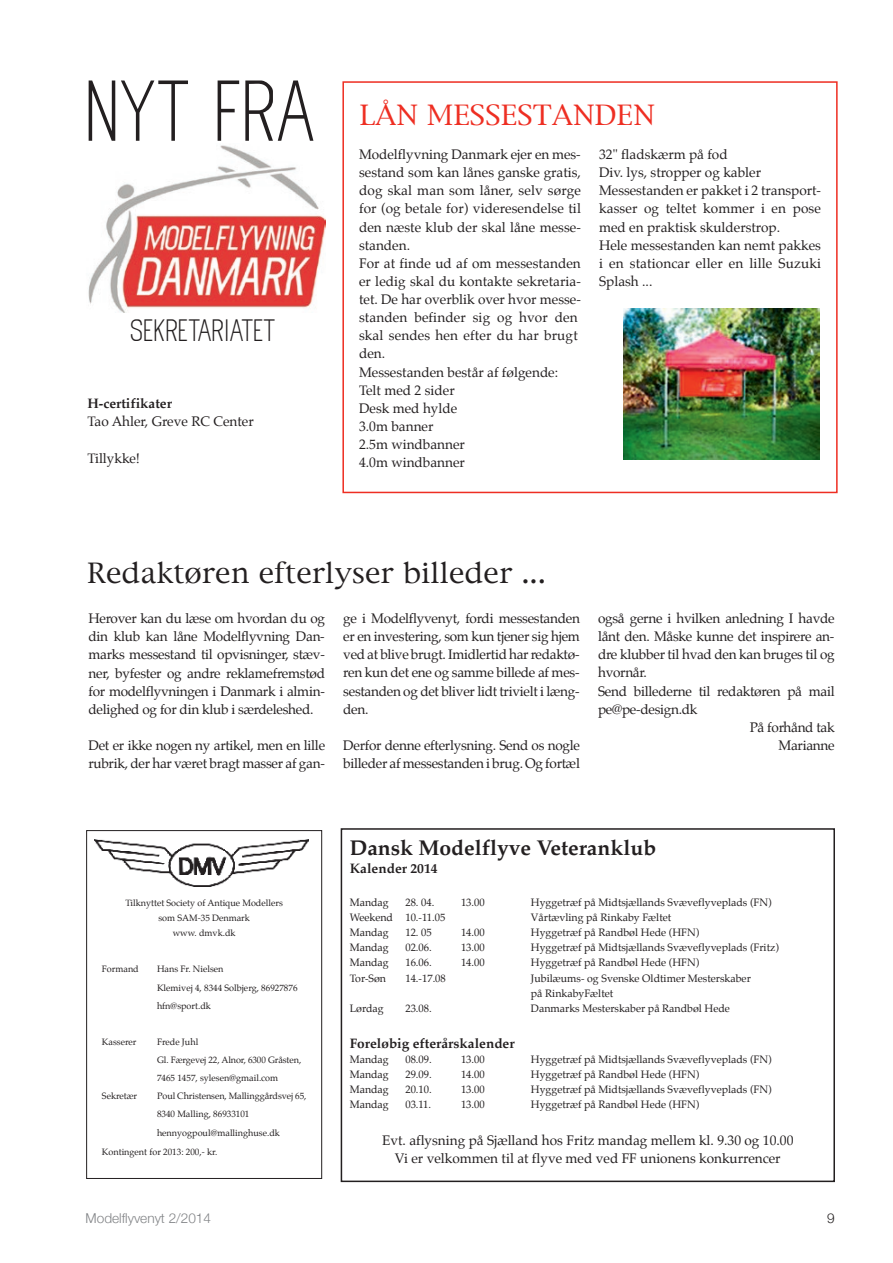
<style>
.page{position:relative;width:893px;height:1263px;background:#fff}
.page>*{position:absolute;margin:0;border:0;box-sizing:border-box;transform-origin:0 0}
.t1{font:75.45px "Myhota Plain";color:#231f20}
.t2{font:27.15px "New York";color:#231f20}
.t3{font:27.15px "New York";color:#ee2e22}
.t4{font:27.15px "Myhota Plain";color:#231f20}
.t5{font:700 21.15px "Palatino";color:#231f20}
.t6{font:13.65px/18.1px "Palatino";color:#231f20}
.t7{font:13.65px/18.1px "Palatino";letter-spacing:-.02em;color:#231f20}
.t8{font:700 13.65px "Palatino";color:#231f20}
.t9{font:300 13.65px "Helvetica Neue";color:#808285}
.t10{font:300 13.65px "Helvetica Neue";color:#231f20}
.t11{font:10.5px/15.1px "Palatino";color:#231f20}
.t12{font:9px/18.1px "Palatino";color:#231f20}
</style>
<div class="page">
<div style="left:86px;top:830px;width:236px;height:349px;border:1px solid #231f20"></div>
<img style="left:94px;top:840px;width:214px;height:46px">
<img style="left:88px;top:145px;width:237px;height:168px">
<div style="left:342px;top:81px;width:496px;height:412px;border:2px solid #ee2e22"></div>
<img style="left:623px;top:309px;width:196px;height:151px">
<div style="left:341px;top:828px;width:494px;height:354px;border:2px solid #231f20"></div>
<h1 class="t1" style="left:86px;top:64px;width:232px">NYT FRA</h1>
<h2 class="t4" style="left:130px;top:314px;width:147px">SEKRETARIATET</h2>
<p class="t8" style="left:87px;top:392px;width:86px">H-certifikater</p>
<p class="t6" style="left:87px;top:413px;width:168px">Tao Ahler, Greve RC Center</p>
<p class="t6" style="left:87px;top:449px;width:54px">Tillykke!</p>
<h2 class="t3" style="left:360px;top:98px;width:297px">Lån messestanden</h2>
<p class="t6" style="left:359px;top:145px;width:223px">Modelflyvning Danmark ejer en mes&shy;sestand som kan lånes ganske gratis, dog skal man som låner, selv sørge for (og betale for) videresendelse til den næste klub der skal låne messe&shy;standen.<br>For at finde ud af om messestanden er ledig skal du kontakte sekretaria&shy;tet. De har overblik over hvor messe&shy;standen befinder sig og hvor den skal sendes hen efter du har brugt den.<br>Messestanden består af følgende:<br>Telt med 2 sider<br>Desk med hylde<br>3.0m banner<br>2.5m windbanner<br>4.0m windbanner</p>
<p class="t6" style="left:599px;top:145px;width:223px">32" fladskærm på fod<br>Div. lys, stropper og kabler<br>Messestanden er pakket i 2 transport&shy;kasser og teltet kommer i en pose med en praktisk skulderstrop.<br>Hele messestanden kan nemt pakkes i en stationcar eller en lille Suzuki<br>Splash ...</p>
<h2 class="t2" style="left:87px;top:555px;width:460px">Redaktøren efterlyser billeder ...</h2>
<p class="t6" style="left:88px;top:609px;width:238px;text-align:justify">Herover kan du læse om hvordan du og din klub kan låne Modelflyvning Dan&shy;marks messestand til opvisninger, stæv&shy;ner, byfester og andre reklamefremstød for modelflyvningen i Danmark i almin&shy;delighed og for din klub i særdeleshed.</p>
<p class="t7" style="left:88px;top:736px;width:238px">Det er ikke nogen ny artikel, men en lille rubrik, der har været bragt masser af gan-</p>
<p class="t6" style="left:343px;top:609px;width:238px;text-align:justify">ge i Modelflyvenyt, fordi messestanden er en investering, som kun tjener sig hjem ved at blive brugt. Imidlertid har redaktø&shy;ren kun det ene og samme billede af mes&shy;sestanden og det bliver lidt trivielt i læng&shy;den.</p>
<p class="t7" style="left:343px;top:736px;width:238px">Derfor denne efterlysning. Send os nogle billeder af messestanden i brug. Og fortæl</p>
<p class="t7" style="left:598px;top:609px;width:238px">også gerne i hvilken anledning I havde</p>
<p class="t7" style="left:598px;top:627px;width:238px">lånt den. Måske kunne det inspirere an-</p>
<p class="t7" style="left:598px;top:645px;width:238px">dre klubber til hvad den kan bruges til og</p>
<p class="t7" style="left:598px;top:664px;width:50px">hvornår.</p>
<p class="t7" style="left:598px;top:682px;width:238px">Send billederne til redaktøren på mail</p>
<p class="t7" style="left:598px;top:700px;width:101px">pe@pe-design.dk</p>
<p class="t7" style="left:750px;top:718px;width:87px">På forhånd tak</p>
<p class="t7" style="left:778px;top:736px;width:58px">Marianne</p>
<p class="t12" style="left:125px;top:895px;width:159px;line-height:15.1px;text-align:center">Tilknyttet Society of Antique Modellers som SAM-35 Denmark<br>www. dmvk.dk</p>
<p class="t12" style="left:102px;top:960px;width:38px">Formand</p>
<p class="t12" style="left:157px;top:960px;width:142px">Hans Fr. Nielsen<br>Klemivej 4, 8344 Solbjerg, 86927876 hfn@sport.dk</p>
<p class="t12" style="left:102px;top:1033px;width:36px">Kasserer</p>
<p class="t12" style="left:157px;top:1033px;width:146px">Frede Juhl<br>Gl. Færgevej 22, Alnor, 6300 Gråsten,<br>7465 1457, sylesen@gmail.com</p>
<p class="t12" style="left:102px;top:1087px;width:37px">Sekretær</p>
<p class="t12" style="left:157px;top:1087px;width:151px">Poul Christensen, Mallinggårdsvej 65,<br>8340 Malling, 86933101 hennyogpoul@mallinghuse.dk</p>
<p class="t12" style="left:102px;top:1143px;width:117px">Kontingent for 2013: 200,- kr.</p>
<h3 class="t5" style="left:350px;top:829px;width:308px">Dansk Modelflyve Veteranklub</h3>
<p class="t8" style="left:350px;top:856px;width:89px">Kalender 2014</p>
<p class="t11" style="left:350px;top:895px;width:41px">Mandag</p>
<p class="t11" style="left:405px;top:895px;width:31px">28. 04.</p>
<p class="t11" style="left:461px;top:895px;width:25px">13.00</p>
<p class="t11" style="left:531px;top:895px;width:242px">Hyggetræf på Midtsjællands Svæveflyveplads (FN)</p>
<p class="t11" style="left:350px;top:910px;width:97px">Weekend 10.-11.05</p>
<p class="t11" style="left:531px;top:910px;width:142px">Vårtævling på Rinkaby Fæltet</p>
<p class="t11" style="left:350px;top:925px;width:41px">Mandag</p>
<p class="t11" style="left:405px;top:925px;width:28px">12. 05</p>
<p class="t11" style="left:461px;top:925px;width:25px">14.00</p>
<p class="t11" style="left:531px;top:925px;width:170px">Hyggetræf på Randbøl Hede (HFN)</p>
<p class="t11" style="left:350px;top:940px;width:41px">Mandag</p>
<p class="t11" style="left:405px;top:940px;width:28px">02.06.</p>
<p class="t11" style="left:461px;top:940px;width:25px">13.00</p>
<p class="t11" style="left:531px;top:940px;width:249px">Hyggetræf på Midtsjællands Svæveflyveplads (Fritz)</p>
<p class="t11" style="left:350px;top:955px;width:41px">Mandag</p>
<p class="t11" style="left:405px;top:955px;width:28px">16.06.</p>
<p class="t11" style="left:461px;top:955px;width:25px">14.00</p>
<p class="t11" style="left:531px;top:955px;width:170px">Hyggetræf på Randbøl Hede (HFN)</p>
<p class="t11" style="left:350px;top:970px;width:38px">Tor-Søn</p>
<p class="t11" style="left:405px;top:970px;width:42px">14.-17.08</p>
<p class="t11" style="left:531px;top:970px;width:221px">Jubilæums- og Svenske Oldtimer Mesterskaber på RinkabyFæltet</p>
<p class="t11" style="left:350px;top:1000px;width:35px">Lørdag</p>
<p class="t11" style="left:405px;top:1000px;width:28px">23.08.</p>
<p class="t11" style="left:531px;top:1000px;width:201px">Danmarks Mesterskaber på Randbøl Hede</p>
<p class="t8" style="left:350px;top:1032px;width:166px">Foreløbig efterårskalender</p>
<p class="t11" style="left:350px;top:1052px;width:41px">Mandag</p>
<p class="t11" style="left:405px;top:1052px;width:28px">08.09.</p>
<p class="t11" style="left:461px;top:1052px;width:25px">13.00</p>
<p class="t11" style="left:531px;top:1052px;width:242px">Hyggetræf på Midtsjællands Svæveflyveplads (FN)</p>
<p class="t11" style="left:350px;top:1067px;width:41px">Mandag</p>
<p class="t11" style="left:405px;top:1067px;width:28px">29.09.</p>
<p class="t11" style="left:461px;top:1067px;width:25px">14.00</p>
<p class="t11" style="left:531px;top:1067px;width:170px">Hyggetræf på Randbøl Hede (HFN)</p>
<p class="t11" style="left:350px;top:1082px;width:41px">Mandag</p>
<p class="t11" style="left:405px;top:1082px;width:28px">20.10.</p>
<p class="t11" style="left:461px;top:1082px;width:25px">13.00</p>
<p class="t11" style="left:531px;top:1082px;width:242px">Hyggetræf på Midtsjællands Svæveflyveplads (FN)</p>
<p class="t11" style="left:350px;top:1097px;width:41px">Mandag</p>
<p class="t11" style="left:405px;top:1097px;width:27px">03.11.</p>
<p class="t11" style="left:461px;top:1097px;width:25px">13.00</p>
<p class="t11" style="left:531px;top:1097px;width:170px">Hyggetræf på Randbøl Hede (HFN)</p>
<p class="t6" style="left:382px;top:1131px;width:413px;text-align:center">Evt. aflysning på Sjælland hos Fritz mandag mellem kl. 9.30 og 10.00<br>Vi er velkommen til at flyve med ved FF unionens konkurrencer</p>
<p class="t9" style="left:86px;top:1207px;width:127px">Modelflyvenyt 2/2014</p>
<p class="t10" style="left:827px;top:1207px;width:9px">9</p>
</div>
